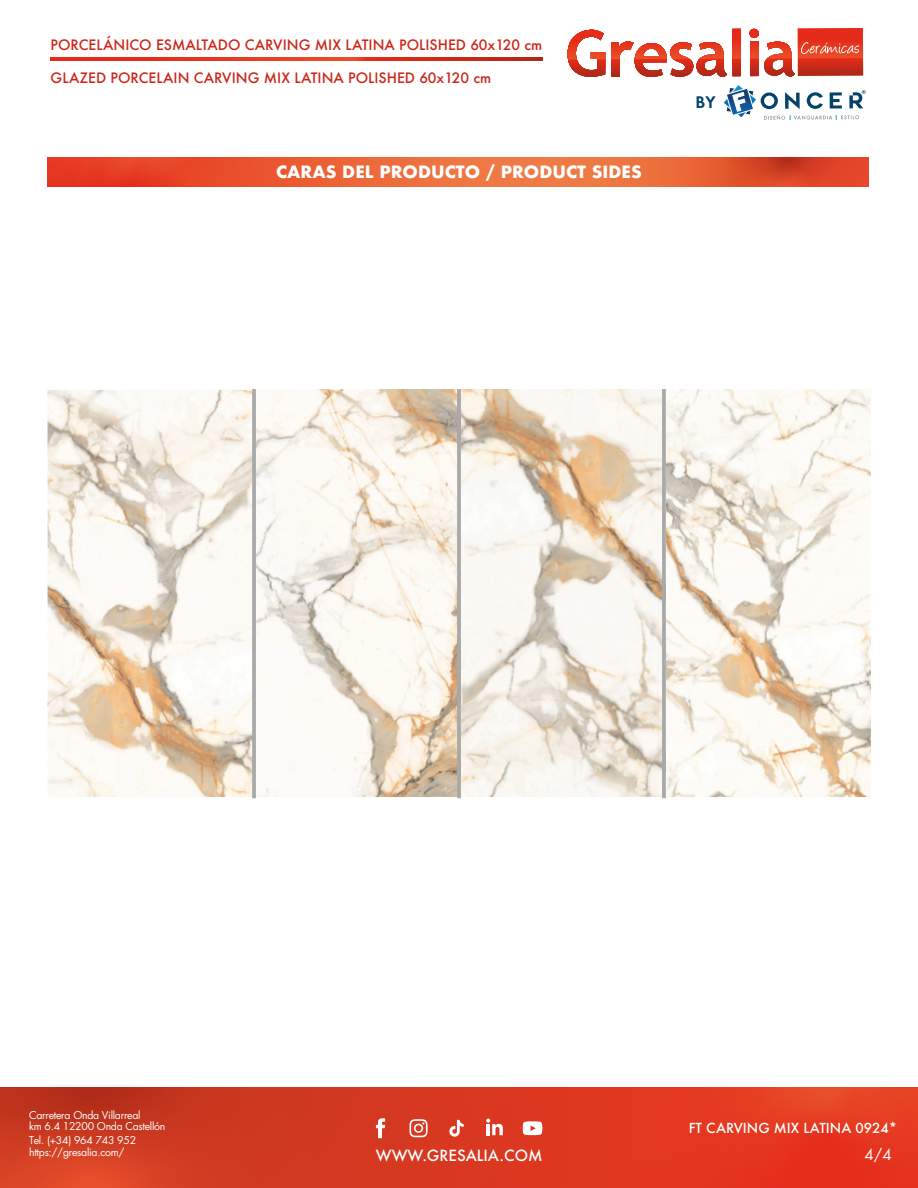
<style>
.page{position:relative;width:918px;height:1188px;background:#fff}
.page>*{position:absolute;margin:0;border:0;box-sizing:border-box;transform-origin:0 0}
.t1{font:600 17.55px "Futura PT";color:#05426a}
.t2{font:700 16.5px "Futura";color:#fff}
.t3{font:500 15px "Futura";color:#fff}
.t4{font:15px "Futura";color:#fff}
.t5{font:500 13.95px "Futura";color:#cc2518}
.t6{font:500 13.5px "Futura";color:#fff}
.t7{font:10.5px/10.8px "Futura";letter-spacing:-.025em;color:#fff}
</style>
<div class="page">
<svg style="left:567px;top:30px;width:38px;height:47px"></svg>
<svg style="left:798px;top:28px;width:65px;height:1px"></svg>
<svg style="left:611px;top:29px;width:255px;height:91px"></svg>
<svg style="left:50px;top:58px;width:492px;height:3px"></svg>
<svg style="left:0;top:1087px;width:918px;height:101px;background:#d83820"></svg>
<svg style="left:376px;top:1118px;width:9px;height:20px"></svg>
<svg style="left:410px;top:1119px;width:18px;height:18px"></svg>
<svg style="left:486px;top:1119px;width:17px;height:16px"></svg>
<svg style="left:523px;top:1121px;width:19px;height:14px"></svg>
<svg style="left:447px;top:1120px;width:17px;height:17px"></svg>
<svg style="left:48px;top:157px;width:821px;height:29px;background:#e75b32"></svg>
<img style="left:666px;top:390px;width:204px;height:408px">
<img style="left:461px;top:390px;width:201px;height:407px">
<img style="left:256px;top:390px;width:201px;height:407px">
<img style="left:48px;top:390px;width:204px;height:408px">
<hr style="left:49px;top:797px;width:820px;height:4px;background:#fff">
<hr style="left:252px;top:389px;width:4px;height:409px;background:#a9a9a9">
<hr style="left:457px;top:389px;width:4px;height:409px;background:#a9a9a9">
<hr style="left:662px;top:389px;width:4px;height:409px;background:#a9a9a9">
<p class="t5" style="left:51px;top:35px;width:493px">PORCELÁNICO ESMALTADO CARVING MIX LATINA POLISHED 60x120 cm</p>
<p class="t5" style="left:51px;top:68px;width:442px">GLAZED PORCELAIN CARVING MIX LATINA POLISHED 60x120 cm</p>
<p class="t2" style="left:276px;top:160px;width:367px">CARAS DEL PRODUCTO / PRODUCT SIDES</p>
<p class="t1" style="left:696px;top:92px;width:22px">BY</p>
<p class="t7" style="left:29px;top:1110px;width:138px">Carretera Onda Villarreal<br>km 6.4 12200 Onda Castellón</p>
<p class="t7" style="left:29px;top:1134px;width:109px;line-height:12.6px">Tel. (+34) 964 743 952 https://gresalia.com/</p>
<p class="t3" style="left:376px;top:1145px;width:168px">WWW.GRESALIA.COM</p>
<p class="t6" style="left:689px;top:1119px;width:210px">FT CARVING MIX LATINA 0924*</p>
<p class="t4" style="left:865px;top:1145px;width:29px">4/4</p>
</div>
